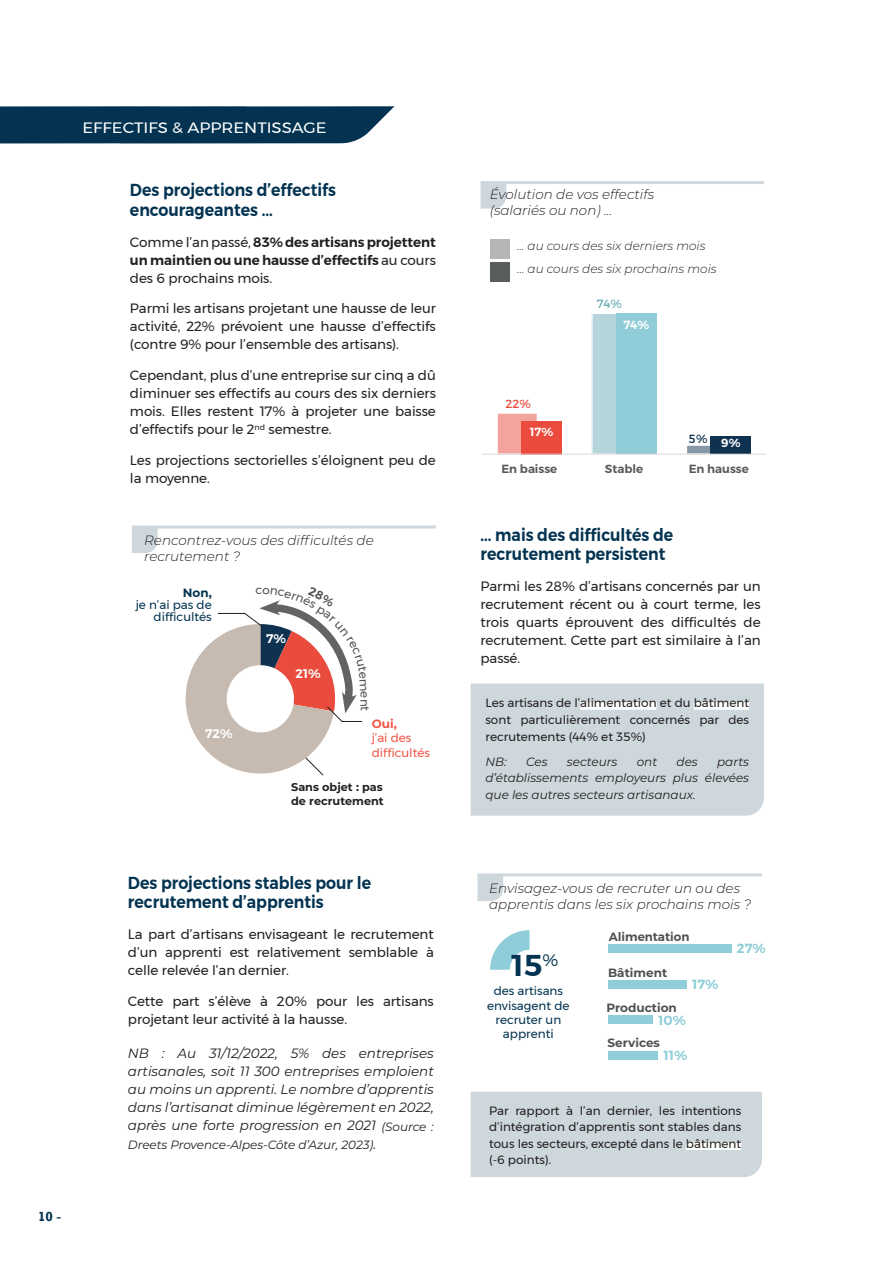
<style>
.page{position:relative;width:893px;height:1263px;background:#fff}
.page>*{position:absolute;margin:0;border:0;box-sizing:border-box;transform-origin:0 0}
.t1{font:600 30px "Montserrat";color:#033351}
.t2{font:600 17.4px/19.5px "Montserrat";color:#033351;scale:.91 1}
.t3{font:15px "Montserrat";color:#fff;scale:1.1 1}
.t4{font:13.5px/18px "Montserrat";letter-spacing:-.005em;color:#231f20;text-align:justify}
.t5{font:italic 13.5px/18px "Montserrat";letter-spacing:-.005em;color:#231f20;text-align:justify}
.t6{font:italic 300 13.5px/16.2px "Montserrat";color:#231f20}
.t7{font:600 13.5px/18px "Montserrat";letter-spacing:-.005em;color:#231f20;text-align:justify}
.t8{font:700 13.5px "Rockwell";color:#033351}
.t9{font:600 13.2px "Montserrat";color:#8ecdd9}
.t10{font:600 12.6px "Montserrat";color:#fff}
.t11{font:12px/16.5px "Montserrat";color:#231f20;text-align:justify}
.t12{font:italic 12px/16.5px "Montserrat";color:#231f20;text-align:justify}
.t13{font:12px/14.4px "Montserrat";color:#033351;text-align:right}
.t14{font:italic 300 12px/23px "Montserrat";color:#231f20}
.t15{font:700 12px "Montserrat";color:#505052}
.t16{font:12px/14.4px "Montserrat";color:#f05547}
.t17{font:600 12px "Montserrat";color:#505052}
.t18{font:700 12px "Montserrat";color:#f05547}
.t19{font:700 12px "Montserrat";color:#033351}
.t20{font:12px "Montserrat";color:#515456}
.t21{font:600 11.85px "Montserrat";color:#595959}
.t22{font:600 11.85px "Montserrat";color:#fff}
.t23{font:11.85px "Montserrat";color:#e94b3d}
.t24{font:11.85px "Montserrat";color:#6eacb9}
.t25{font:11.85px "Montserrat";color:#0f3250}
.t26{font:700 11.25px/13.5px "Montserrat";color:#231f20}
.s1{font-weight:400}
.s2{font-size:12px}
.s3{font-size:13.5px}
</style>
<div class="page">
<div style="left:608px;top:944px;width:123px;height:9px;background:#8ecdd9"></div>
<div style="left:608px;top:979px;width:78px;height:9px;background:#8ecdd9"></div>
<div style="left:608px;top:1015px;width:45px;height:9px;background:#8ecdd9"></div>
<div style="left:608px;top:1051px;width:50px;height:9px;background:#8ecdd9"></div>
<svg style="left:477px;top:876px;width:26px;height:25px"></svg>
<hr style="left:477px;top:873px;width:285px;height:3px;background:#033351">
<div style="left:490px;top:239px;width:19px;height:19px;background:#b7b6b6"></div>
<div style="left:490px;top:262px;width:19px;height:19px;background:#585f5b"></div>
<div style="left:497px;top:413px;width:40px;height:41px;background:#f3a49d"></div>
<div style="left:496px;top:412px;width:42px;height:43px;border:1px solid #fff"></div>
<div style="left:592px;top:313px;width:40px;height:141px;background:#b6d5db"></div>
<div style="left:591px;top:313px;width:42px;height:142px;border:1px solid #fff"></div>
<div style="left:686px;top:445px;width:41px;height:9px;background:#8698a7"></div>
<div style="left:686px;top:444px;width:41px;height:11px;border:1px solid #fff"></div>
<div style="left:616px;top:313px;width:40px;height:141px;background:#91cdd9"></div>
<div style="left:711px;top:437px;width:40px;height:17px;background:#0f3250"></div>
<div style="left:521px;top:421px;width:41px;height:33px;background:#ea4b3c"></div>
<hr style="left:482px;top:454px;width:284px;height:1px;background:#d9d9d9">
<div style="left:471px;top:683px;width:293px;height:133px;background:#cdd7dc"></div>
<div style="left:580px;top:702px;width:77px;height:8px;background:#fff"></div>
<div style="left:694px;top:702px;width:55px;height:8px;background:#fff"></div>
<div style="left:471px;top:1092px;width:291px;height:85px;background:#cdd7dc"></div>
<div style="left:686px;top:1142px;width:55px;height:8px;background:#fff"></div>
<svg style="left:480px;top:184px;width:26px;height:25px"></svg>
<hr style="left:480px;top:181px;width:284px;height:3px;background:#033351">
<svg style="left:132px;top:528px;width:26px;height:25px"></svg>
<hr style="left:132px;top:525px;width:304px;height:3px;background:#033351">
<svg style="left:490px;top:930px;width:39px;height:40px"></svg>
<svg style="left:0;top:106px;width:394px;height:37px;background:#113e5a"></svg>
<svg style="left:185px;top:600px;width:177px;height:176px"></svg>
<p class="t3" style="left:82px;top:116px;width:224px">EFFECTIFS &amp; APPRENTISSAGE</p>
<p class="t2" style="left:130px;top:180px;width:228px">Des projections d’effectifs encourageantes ...</p>
<p class="t7" style="left:130px;top:233px;width:307px"><span class="s1">Comme l’an passé,</span> 83% des artisans projettent un maintien ou une hausse d’effectifs <span class="s1">au cours des 6 prochains mois.</span></p>
<p class="t4" style="left:130px;top:299px;width:307px">Parmi les artisans projetant une hausse de leur activité, 22% prévoient une hausse d’effectifs (contre 9% pour l’ensemble des artisans).</p>
<p class="t4" style="left:130px;top:366px;width:307px">Cependant, plus d’une entreprise sur cinq a dû diminuer ses effectifs au cours des six derniers mois. Elles restent 17% à projeter une baisse d’effectifs pour le 2<sup>nd</sup> semestre.</p>
<p class="t4" style="left:130px;top:451px;width:307px">Les projections sectorielles s’éloignent peu de la moyenne.</p>
<p class="t6" style="left:144px;top:532px;width:231px">Rencontrez-vous des difficultés de recrutement ?</p>
<p class="t19" style="left:183px;top:584px;width:30px">Non,</p>
<p class="t13" style="left:136px;top:599px;width:78px;line-height:12px">je n’ai pas de difficultés</p>
<p class="t10" style="left:205px;top:726px;width:29px">72%</p>
<p class="t10" style="left:266px;top:630px;width:22px">7%</p>
<p class="t10" style="left:296px;top:666px;width:27px">21%</p>
<p class="t20" style="left:374px;top:706px;width:6px;rotate:90deg">t</p>
<p class="t18" style="left:372px;top:715px;width:27px">Oui,</p>
<p class="t16" style="left:372px;top:730px;width:60px">j’ai des difficultés</p>
<p class="t26" style="left:291px;top:780px;width:94px">Sans objet : pas de recrutement</p>
<p class="t8" style="left:38px;top:1208px;width:25px">10 <span class="s1">-</span></p>
<p class="t2" style="left:128px;top:873px;width:269px">Des projections stables pour le recrutement d’apprentis</p>
<p class="t4" style="left:128px;top:925px;width:307px">La part d’artisans envisageant le recrutement d’un apprenti est relativement semblable à celle relevée l’an dernier.</p>
<p class="t4" style="left:128px;top:992px;width:307px">Cette part s’élève à 20% pour les artisans projetant leur activité à la hausse.</p>
<p class="t5" style="left:128px;top:1044px;width:307px">NB : Au 31/12/2022, 5% des entreprises artisanales, soit 11 300 entreprises emploient au moins un apprenti. Le nombre d’apprentis dans l’artisanat diminue légèrement en 2022, après une forte progression en 2021 <span class="s2">(Source :</span></p>
<p class="t12" style="left:128px;top:1135px;width:250px">Dreets Provence-Alpes-Côte d’Azur, 2023)<span class="s3">.</span></p>
<p class="t6" style="left:490px;top:185px;width:166px">Évolution de vos effectifs (salariés ou non) ...</p>
<p class="t14" style="left:517px;top:234px;width:201px">... au cours des six derniers mois<br>... au cours des six prochains mois</p>
<p class="t24" style="left:597px;top:297px;width:27px">74%</p>
<p class="t23" style="left:506px;top:397px;width:27px">22%</p>
<p class="t22" style="left:530px;top:425px;width:25px">17%</p>
<p class="t22" style="left:623px;top:317px;width:27px">74%</p>
<p class="t25" style="left:689px;top:431px;width:20px">5%</p>
<p class="t22" style="left:721px;top:436px;width:21px">9%</p>
<p class="t21" style="left:501px;top:462px;width:57px">En baisse</p>
<p class="t21" style="left:605px;top:462px;width:40px">Stable</p>
<p class="t21" style="left:689px;top:462px;width:62px">En hausse</p>
<p class="t2" style="left:480px;top:525px;width:213px">... mais des difficultés de recrutement persistent</p>
<p class="t4" style="left:480px;top:577px;width:282px">Parmi les 28% d’artisans concernés par un recrutement récent ou à court terme, les trois quarts éprouvent des difficultés de recrutement. Cette part est similaire à l’an passé.</p>
<p class="t11" style="left:485px;top:695px;width:265px">Les artisans de l’alimentation et du bâtiment sont particulièrement concernés par des recrutements (44% et 35%)</p>
<p class="t12" style="left:485px;top:752px;width:23px">NB:</p>
<p class="t12" style="left:526px;top:752px;width:23px">Ces</p>
<p class="t12" style="left:567px;top:752px;width:52px">secteurs</p>
<p class="t12" style="left:637px;top:752px;width:22px">ont</p>
<p class="t12" style="left:677px;top:752px;width:23px">des</p>
<p class="t12" style="left:485px;top:752px;width:265px;text-indent:232px">parts d’établissements employeurs plus élevées que les autres secteurs artisanaux.</p>
<p class="t6" style="left:489px;top:879px;width:264px">Envisagez-vous de recruter un ou des apprentis dans les six prochains mois ?</p>
<h1 class="t1" style="left:512px;top:941px;width:48px">15<sup>%</sup></h1>
<p class="t13" style="left:487px;top:983px;width:84px;text-align:center">des artisans envisagent de recruter un apprenti</p>
<p class="t17" style="left:609px;top:927px;width:82px">Alimentation</p>
<p class="t15" style="left:608px;top:964px;width:61px">Bâtiment</p>
<p class="t9" style="left:692px;top:976px;width:28px">17%</p>
<p class="t15" style="left:607px;top:999px;width:72px">Production</p>
<p class="t15" style="left:608px;top:1034px;width:54px">Services</p>
<p class="t9" style="left:658px;top:1012px;width:29px">10%</p>
<p class="t9" style="left:664px;top:1047px;width:25px">11%</p>
<p class="t9" style="left:737px;top:940px;width:31px">27%</p>
<p class="t11" style="left:489px;top:1102px;width:254px">Par rapport à l’an dernier, les intentions d’intégration d’apprentis sont stables dans tous les secteurs, excepté dans le bâtiment (-6 points).</p>
</div>
